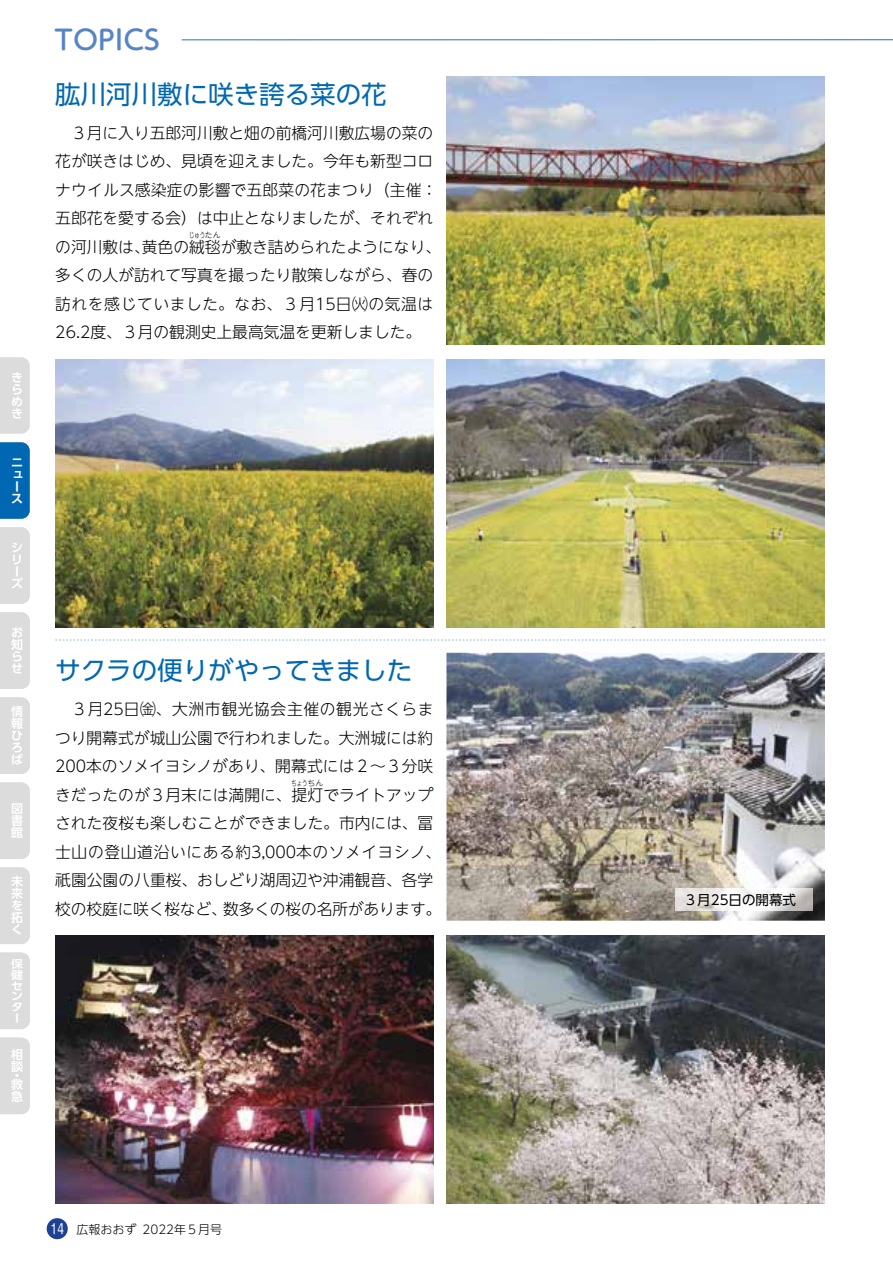
<style>
.page{position:relative;width:893px;height:1263px;background:#fff}
.page>*{position:absolute;margin:0;border:0;box-sizing:border-box;transform-origin:0 0}
.t1{font:500 27px "UD Shin M Go Pr 6 N";color:#5784c4}
.t2{font:25.5px "UD Shin Go Pr 6 N";color:#0068b3}
.t3{font:300 15.75px/28.5px "UD Shin Go NT Pr 6 N";color:#000}
.t4{font:13.5px "UD Shin Go Pr 6 N";color:#000}
.t5{font:700 12px/12px "UD Shin Go Pr 6 N De";color:#fff;text-align:justify}
.t6{font:300 12px "UD Shin Go NT Pr 6 N";color:#000}
.t7{font:700 10.8px/10.8px "UD Shin Go Pr 6 N De";color:#fff;text-align:justify;scale:1.11 1}
.t8{font:300 7.8px "UD Shin Go NT Pr 6 N";color:#000;scale:.67 1}
.t9{font:300 7.8px "UD Shin Go NT Pr 6 N";color:#000;scale:.66 1}
.s1{font-family:"Shin M Go Pro";font-weight:400;font-size:13.5px;color:#fff}
</style>
<div class="page">
<svg style="left:55px;top:640px;width:770px;height:1px"></svg>
<hr style="left:182px;top:39px;width:711px;height:1px;background:#0068b3">
<img style="left:55px;top:359px;width:379px;height:268px">
<img style="left:55px;top:935px;width:379px;height:268px">
<img style="left:446px;top:359px;width:379px;height:268px">
<img style="left:446px;top:935px;width:379px;height:268px">
<img style="left:446px;top:77px;width:379px;height:267px">
<img style="left:446px;top:653px;width:379px;height:268px">
<img style="left:675px;top:889px;width:137px;height:21px">
<div style="left:47px;top:1218px;width:21px;height:21px;background:#1d4294;border-radius:50%"></div>
<div style="left:0;top:527px;width:30px;height:77px;background:#dcdcdc"></div>
<div style="left:0;top:612px;width:30px;height:77px;background:#dcdcdc"></div>
<div style="left:0;top:697px;width:30px;height:77px;background:#dcdcdc"></div>
<div style="left:0;top:782px;width:30px;height:77px;background:#dcdcdc"></div>
<div style="left:0;top:952px;width:30px;height:77px;background:#dcdcdc"></div>
<div style="left:0;top:867px;width:30px;height:77px;background:#dcdcdc"></div>
<div style="left:0;top:1037px;width:30px;height:77px;background:#dcdcdc"></div>
<div style="left:0;top:357px;width:30px;height:77px;background:#dcdcdc"></div>
<div style="left:0;top:442px;width:30px;height:77px;background:#0068b3"></div>
<p class="t5" style="left:11px;top:371px;width:13px">きらめき</p>
<p class="t5" style="left:11px;top:456px;width:13px;text-align:left">ニュース</p>
<p class="t5" style="left:11px;top:541px;width:14px;text-align:left">シリーズ</p>
<p class="t5" style="left:11px;top:626px;width:13px">お知らせ</p>
<p class="t5" style="left:11px;top:705px;width:14px">情報ひろば</p>
<p class="t5" style="left:11px;top:802px;width:13px">図書館</p>
<p class="t5" style="left:11px;top:802px;width:13px">来を拓</p>
<p class="t5" style="left:11px;top:875px;width:13px">未来を拓く</p>
<p class="t5" style="left:11px;top:887px;width:13px">図書館</p>
<p class="t7" style="left:11px;top:958px;width:12px">保健センター</p>
<p class="t5" style="left:11px;top:1048px;width:13px">相談</p>
<p class="t5" style="left:11px;top:1071px;width:13px;line-height:9px">・救</p>
<p class="t5" style="left:11px;top:1090px;width:13px">急</p>
<h1 class="t1" style="left:54px;top:17px;width:107px">TOPICS</h1>
<h2 class="t2" style="left:55px;top:73px;width:333px">肱川河川敷に咲き誇る菜の花</h2>
<p class="t3" style="left:55px;top:118px;width:387px">　３月に入り五郎河川敷と畑の前橋河川敷広場の菜の花が咲きはじめ、見頃を迎えました。今年も新型コロナウイルス感染症の影響で五郎菜の花まつり（主催：五郎花を愛する会）は中止となりましたが、それぞれの河川敷は、黄色の絨毯が敷き詰められたようになり、</p>
<p class="t8" style="left:189px;top:229px;width:49px">じゅうたん</p>
<p class="t3" style="left:55px;top:260px;width:380px;text-align:justify">多くの人が訪れて写真を撮ったり散策しながら、春の訪れを感じていました。なお、３月15日㈫の気温は26.2度、３月の観測史上最高気温を更新しました。</p>
<h2 class="t2" style="left:55px;top:650px;width:359px">サクラの便りがやってきました</h2>
<p class="t3" style="left:55px;top:694px;width:380px;text-align:justify;text-indent:16px">３月25日㈮、大洲市観光協会主催の観光さくらまつり開幕式が城山公園で行われました。大洲城には約200本のソメイヨシノがあり、開幕式には２～３分咲きだったのが３月末には満開に、提灯でライトアップ</p>
<p class="t9" style="left:292px;top:777px;width:49px">ちょうちん</p>
<p class="t3" style="left:55px;top:808px;width:388px">された夜桜も楽しむことができました。市内には、冨士山の登山道沿いにある約3,000本のソメイヨシノ、祇園公園の八重桜、おしどり湖周辺や沖浦観音、各学校の校庭に咲く桜など、数多くの桜の名所があります。</p>
<p class="t6" style="left:51px;top:1219px;width:173px"><span class="s1">14</span> 広報おおず 2022年５月号</p>
<p class="t4" style="left:684px;top:888px;width:114px">３月25日の開幕式</p>
</div>
